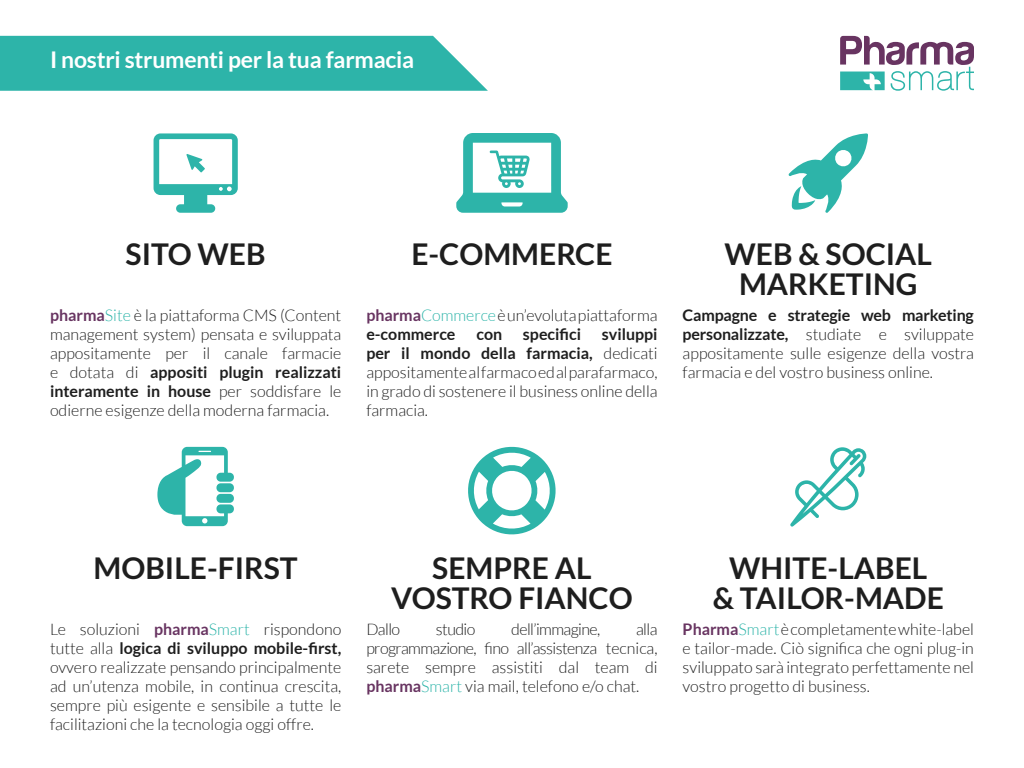
<style>
.page{position:relative;width:1024px;height:768px;background:#fff}
.page>*{position:absolute;margin:0;border:0;box-sizing:border-box;transform-origin:0 0}
.t1{font:700 30px/30px "Lato";color:#1e1e1e;text-align:center}
.t2{font:700 23px "Lato";letter-spacing:-.01em;color:#fff}
.t3{font:300 16px/19px "Lato";color:#1e1e1e;text-align:justify}
.t4{font:300 16px "Lato";letter-spacing:-.035em;color:#1e1e1e}
.t5{font:700 16px "Lato";color:#1e1e1e}
.s1{font-weight:700;color:#683461}
.s2{color:#2db4a9}
.s3{font-weight:700}
</style>
<div class="page">
<svg style="left:154px;top:133px;width:84px;height:80px"></svg>
<svg style="left:456px;top:133px;width:112px;height:80px"></svg>
<svg style="left:157px;top:447px;width:77px;height:79px"></svg>
<div style="left:216px;top:494px;width:18px;height:9px;background:#2db4a9;border-radius:4px"></div>
<svg style="left:790px;top:447px;width:76px;height:80px"></svg>
<svg style="left:789px;top:133px;width:79px;height:80px"></svg>
<svg style="left:0;top:36px;width:488px;height:55px;background:#39b8ae"></svg>
<svg style="left:468px;top:446px;width:88px;height:89px"></svg>
<svg style="left:840px;top:36px;width:134px;height:55px"></svg>
<p class="t2" style="left:50px;top:46px;width:366px">I nostri strumenti per la tua farmacia</p>
<p class="t1" style="left:126px;top:239px;width:142px">SITO WEB</p>
<p class="t1" style="left:725px;top:239px;width:209px">WEB &amp; SOCIAL<br>MARKETING</p>
<p class="t1" style="left:411px;top:239px;width:203px">E-COMMERCE</p>
<p class="t3" style="left:50px;top:306px;width:293px"><span class="s1">pharma</span><span class="s2">Site</span> è la piattaforma CMS (Content management system) pensata e sviluppata appositamente per il canale farmacie e dotata di <span class="s3">appositi plugin realizzati interamente in house</span> per soddisfare le odierne esigenze della moderna farmacia.</p>
<p class="t3" style="left:683px;top:306px;width:293px"><span class="s3">Campagne e strategie web marketing personalizzate,</span> studiate e sviluppate appositamente sulle esigenze della vostra farmacia e del vostro business online.</p>
<p class="t3" style="left:366px;top:306px;width:293px"><span class="s1">pharma</span><span class="s2">Commerce</span>è un’evoluta piattaforma <span class="s3">e-commerce</span></p>
<p class="t5" style="left:476px;top:325px;width:27px">con</p>
<p class="t5" style="left:523px;top:325px;width:60px">specifici</p>
<p class="t3" style="left:366px;top:325px;width:293px;text-indent:236px"><span class="s3">sviluppi per il mondo della farmacia,</span> dedicati appositamente al farmaco ed al parafarmaco, in grado di sostenere il business online della farmacia.</p>
<p class="t1" style="left:94px;top:553px;width:206px">MOBILE-FIRST</p>
<p class="t1" style="left:729px;top:553px;width:200px">WHITE-LABEL</p>
<p class="t1" style="left:713px;top:583px;width:233px">&amp; TAILOR-MADE</p>
<p class="t1" style="left:432px;top:553px;width:161px">SEMPRE AL</p>
<p class="t1" style="left:391px;top:583px;width:243px">VOSTRO FIANCO</p>
<p class="t3" style="left:50px;top:619px;width:293px">Le soluzioni <span class="s1">pharma</span><span class="s2">Smart</span> rispondono tutte alla <span class="s3">logica di sviluppo mobile-first, </span>ovvero realizzate pensando principalmente ad un’utenza mobile, in continua crescita, sempre più esigente e sensibile a tutte le facilitazioni che la tecnologia oggi offre.</p>
<p class="t3" style="left:366px;top:619px;width:293px;text-indent:270px">alla programmazione, fino all’assistenza tecnica, sarete sempre assistiti dal team di <span class="s1">pharma</span><span class="s2">Smart</span> via mail, telefono e/o chat.</p>
<p class="t3" style="left:683px;top:619px;width:293px"><span class="s1">Pharma</span><span class="s2">Smart</span>è completamente white-label e tailor-made. Ciò significa che ogni plug-in sviluppato sarà integrato perfettamente nel vostro progetto di business.</p>
<p class="t3" style="left:366px;top:619px;width:35px">Dallo</p>
<p class="t3" style="left:436px;top:619px;width:41px">studio</p>
<p class="t4" style="left:511px;top:620px;width:91px">dell’immagine,</p>
</div>
